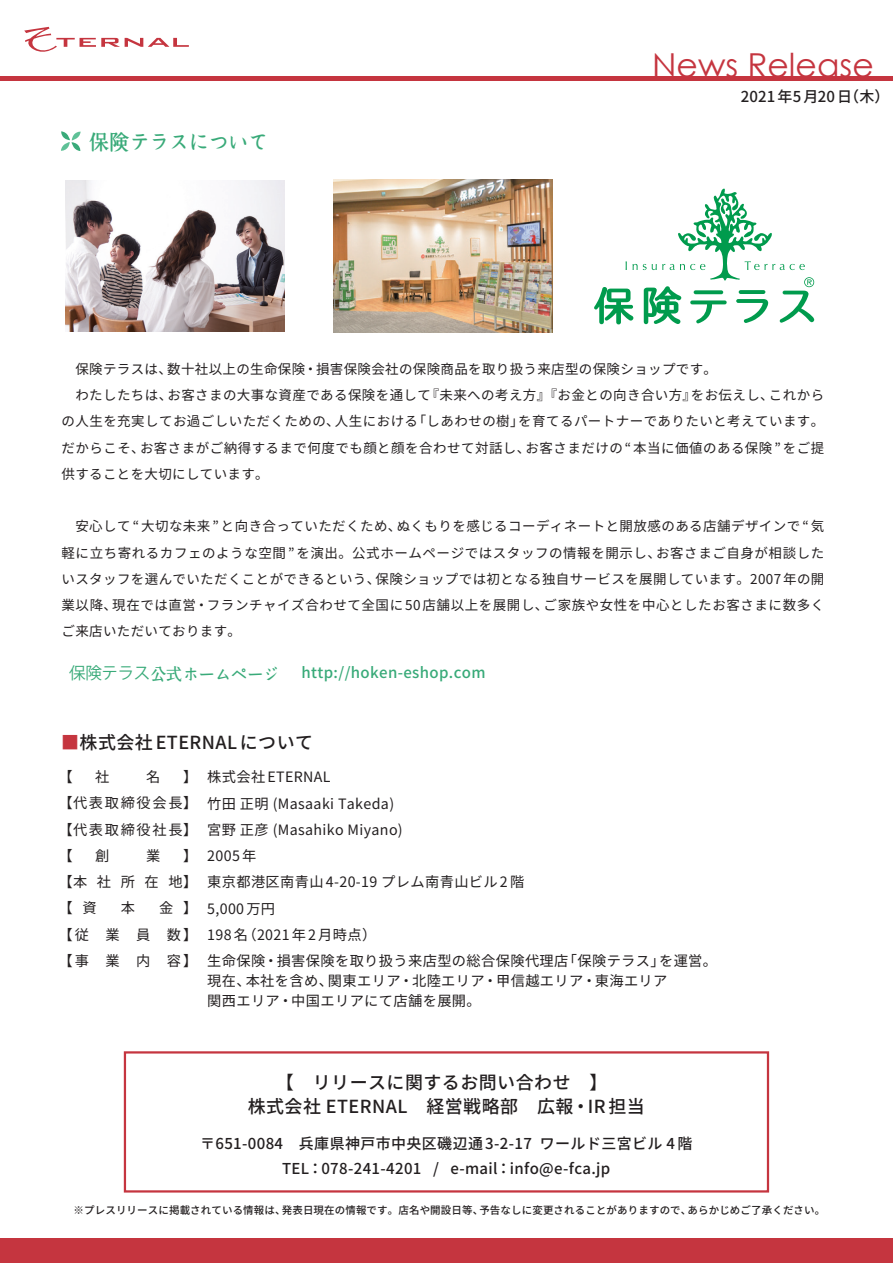
<style>
.page{position:relative;width:893px;height:1263px;background:#fff}
.page>*{position:absolute;margin:0;border:0;box-sizing:border-box;transform-origin:0 0}
.t1{font:33px "Century Gothic";color:#c5353f}
.t2{font:20.25px "dejima mincho";letter-spacing:-.02em;color:#39aa79}
.t3{font:500 18px/24.3px "Gen Shin Gothic";letter-spacing:.025em;color:#231f20;text-align:center}
.t4{font:16.5px "dejima mincho";letter-spacing:-.02em;color:#39aa79}
.t5{font:500 15px/25.2px "Gen Shin Gothic";letter-spacing:.025em;color:#231f20;text-align:center}
.t6{font:500 15px "Gen Shin Gothic";letter-spacing:.025em;color:#39aa79}
.t7{font:14.25px/26.2px "Gen Shin Gothic";letter-spacing:.025em;color:#231f20;text-align:justify}
.t8{font:13.5px/26.2px "Gen Shin Gothic";letter-spacing:.03em;color:#231f20}
.t9{font:500 10.5px "Gen Shin Gothic";letter-spacing:.01em;color:#231f20}
.s1{font-family:"Koz Go Pr 6 N"}
.s2{color:#c5353f}
</style>
<div class="page">
<img style="left:333px;top:179px;width:220px;height:153px">
<img style="left:65px;top:180px;width:219px;height:151px">
<div style="left:124px;top:1051px;width:645px;height:141px;border:2px solid #c5353f"></div>
<svg style="left:61px;top:131px;width:20px;height:20px"></svg>
<div style="left:0;top:76px;width:893px;height:5px;background:#c5353f"></div>
<svg style="left:24px;top:27px;width:165px;height:25px"></svg>
<div style="left:0;top:1238px;width:893px;height:25px;background:#c5353f"></div>
<svg style="left:594px;top:188px;width:220px;height:136px"></svg>
<h1 class="t1" style="left:652px;top:42px;width:223px">News Release</h1>
<h2 class="t2" style="left:89px;top:132px;width:181px">保険テラスについて</h2>
<p class="t5" style="left:741px;top:83px;width:150px">2021年5月 20日（木）</p>
<p class="t8" style="left:62px;top:356px;width:764px">　保険テラスは、数十社以上の生命保険・損害保険会社の保険商品を取り扱う来店型の保険ショップです。<br>　わたしたちは、お客さまの大事な資産である保険を通して『未来への考え方』『お金との向き合い方』をお伝えし、これからの人生を充実してお過ごしいただくための、人生における「しあわせの樹」を育てるパートナーでありたいと考えています。だからこそ、お客さまがご納得するまで何度でも顔と顔を合わせて対話し、お客さまだけの “ 本当に価値のある保険 ” をご提供することを大切にしています。</p>
<p class="t8" style="left:62px;top:513px;width:764px;text-align:justify">　安心して “ 大切な未来 ” と向き合っていただくため、ぬくもりを感じるコーディネートと開放感のある店舗デザインで“気軽に立ち寄れるカフェのような空間”を演出。公式ホームページではスタッフの情報を開示し、お客さまご自身が相談したいスタッフを選んでいただくことができるという、保険ショップでは初となる独自サービスを展開しています。2007 年の開業以降、現在では直営・フランチャイズ合わせて全国に50店舗以上を展開し、ご家族や女性を中心としたお客さまに数多くご来店いただいております。</p>
<p class="t4" style="left:69px;top:665px;width:212px"><span class="s1">保険テラス</span>公式ホームページ</p>
<p class="t6" style="left:301px;top:661px;width:186px">http://hoken-eshop.com</p>
<h3 class="t3" style="left:61px;top:730px;width:253px"><span class="s2">■</span>株式会社 ETERNAL について</h3>
<p class="t7" style="left:58px;top:764px;width:16px">【</p>
<p class="t7" style="left:95px;top:764px;width:16px">社</p>
<p class="t7" style="left:146px;top:764px;width:16px">名</p>
<p class="t7" style="left:58px;top:764px;width:140px;text-indent:125px">】【代表取締役会長】【代表取締役社長】【</p>
<p class="t7" style="left:58px;top:842px;width:140px;text-indent:125px">】【本社所在地】【 資</p>
<p class="t7" style="left:95px;top:842px;width:16px">創</p>
<p class="t7" style="left:146px;top:842px;width:16px">業</p>
<p class="t7" style="left:58px;top:895px;width:140px;text-indent:101px">金 】【従業員数】【事業内容】</p>
<p class="t7" style="left:121px;top:895px;width:16px">本</p>
<p class="t7" style="left:207px;top:764px;width:511px;text-align:left">株式会社 ETERNAL<br>竹田 正明 (Masaaki Takeda)<br>宮野 正彦 (Masahiko Miyano)<br>2005 年<br>東京都港区南青山 4-20-19 プレム南青山ビル 2 階<br>5,000 万円<br>198 名（2021 年 2 月時点）<br>生命保険・損害保険を取り扱う来店型の総合保険代理店「保険テラス」を運営。</p>
<p class="t7" style="left:207px;top:971px;width:462px;line-height:20px">現在、本社を含め、関東エリア・北陸エリア・甲信越エリア・東海エリア関西エリア・中国エリアにて店舗を展開。</p>
<h3 class="t3" style="left:248px;top:1070px;width:399px">【　リリースに関するお問い合わせ　】<br>株式会社 ETERNAL　経営戦略部　広報・IR 担当</h3>
<p class="t5" style="left:200px;top:1130px;width:494px">〒651-0084　兵庫県神戸市中央区磯辺通 3-2-17 ワールド三宮ビル 4 階<br>TEL：078-241-4201 / e-mail：info@e-fca.jp</p>
<p class="t9" style="left:74px;top:1202px;width:753px">※プレスリリースに掲載されている情報は、発表日現在の情報です。店名や開設日等、予告なしに変更されることがありますので、あらかじめご了承ください。</p>
</div>
